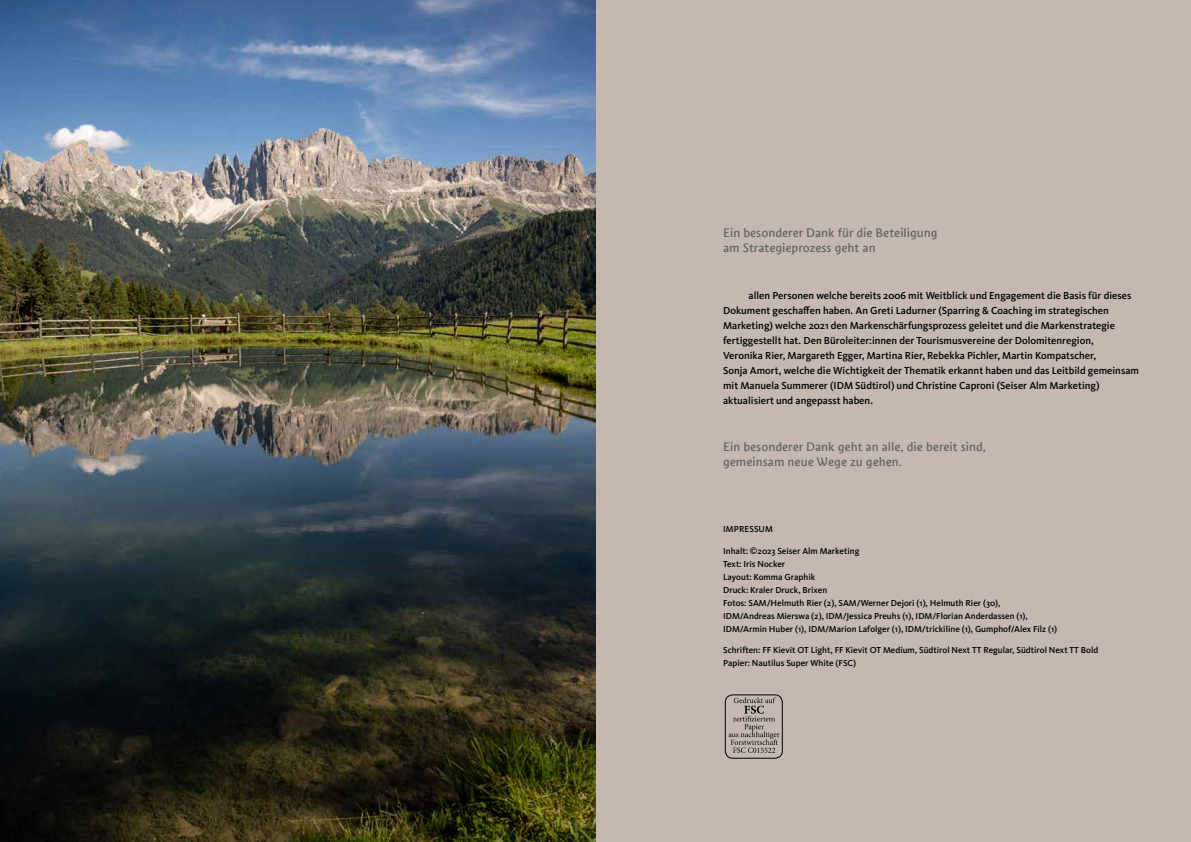
<style>
.page{position:relative;width:1191px;height:842px;background:#c4b8b1}
.page>*{position:absolute;margin:0;border:0;box-sizing:border-box;transform-origin:0 0}
.t1{font:13px/15px "Suedtirol Next TT";color:#656363}
.t2{font:500 10.5px/15px "Kievit OT";color:#000}
.t3{font:500 9px/13px "Kievit OT";color:#000}
</style>
<div class="page">
<div style="left:725px;top:694px;width:57px;height:64px;border:1px solid #000;border-radius:7px"></div>
<svg style="left:728px;top:697px;width:51px;height:56px"></svg>
<img style="left:0;top:0;width:595px;height:842px">
<p class="t1" style="left:723px;top:225px;width:216px">Ein besonderer Dank für die Beteiligung am Strategieprozess geht an</p>
<p class="t2" style="left:723px;top:288px;width:417px;text-indent:26px">allen Personen welche bereits 2006 mit Weitblick und Engagement die Basis für dieses Dokument geschaffen haben. An Greti Ladurner (Sparring &amp; Coaching im strategischen Marketing) welche 2021 den Markenschärfungsprozess geleitet und die Markenstrategie fertiggestellt hat. Den Büroleiter:innen der Tourismusvereine der Dolomitenregion,<br>Veronika Rier, Margareth Egger, Martina Rier, Rebekka Pichler, Martin Kompatscher,<br>Sonja Amort, welche die Wichtigkeit der Thematik erkannt haben und das Leitbild gemeinsam mit Manuela Summerer (IDM Südtirol) und Christine Caproni (Seiser Alm Marketing) aktualisiert und angepasst haben.</p>
<p class="t1" style="left:723px;top:439px;width:264px">Ein besonderer Dank geht an alle, die bereit sind, gemeinsam neue Wege zu gehen.</p>
<p class="t3" style="left:723px;top:523px;width:51px">IMPRESSUM</p>
<p class="t3" style="left:723px;top:544px;width:335px">Inhalt: ©2023 Seiser Alm Marketing<br>Text: Iris Nocker<br>Layout: Komma Graphik<br>Druck: Kraler Druck, Brixen<br>Fotos: SAM/Helmuth Rier (2), SAM/Werner Dejori (1), Helmuth Rier (30),<br>IDM/Andreas Mierswa (2), IDM/Jessica Preuhs (1), IDM/Florian Anderdassen (1), IDM/Armin Huber (1), IDM/Marion Lafolger (1), IDM/trickiline (1), Gumphof/Alex Filz (1)</p>
<p class="t3" style="left:723px;top:644px;width:376px">Schriften: FF Kievit OT Light, FF Kievit OT Medium, Südtirol Next TT Regular, Südtirol Next TT Bold<br>Papier: Nautilus Super White (FSC)</p>
</div>
